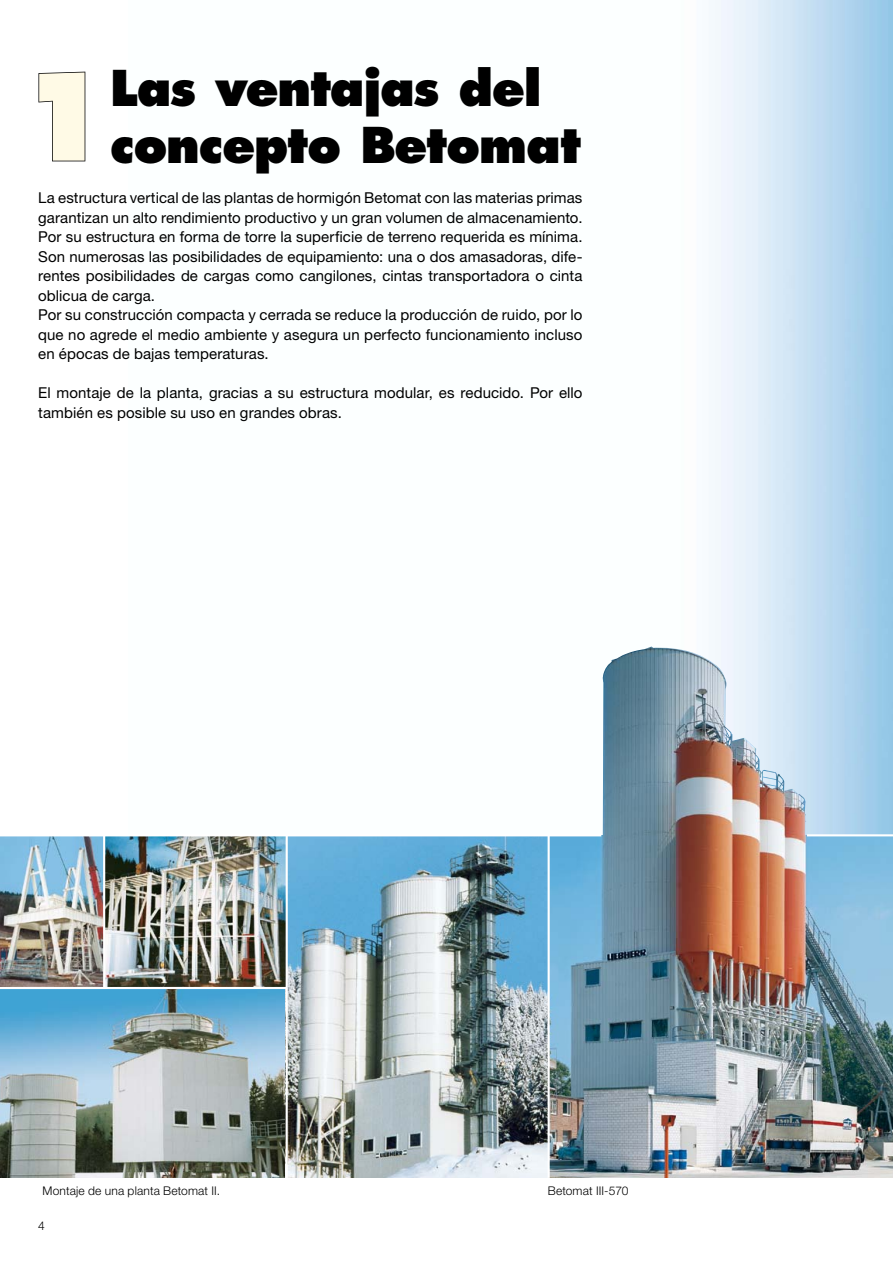
<style>
.page{position:relative;width:893px;height:1263px;background:#fff}
.page>*{position:absolute;margin:0;border:0;box-sizing:border-box;transform-origin:0 0}
.t1{font:800 117px "Futura LT";color:#fffae6}
.t2{font:800 48px/57px "Futura LT";letter-spacing:-.03em;color:#000}
.t3{font:15px/19.5px "Helvetica Neue LT";letter-spacing:.005em;color:#000}
.t4{font:300 12px "Helvetica Neue LT";letter-spacing:.015em;color:#000}
</style>
<div class="page">
<img style="left:0;top:835px;width:893px;height:343px">
<img style="left:601px;top:646px;width:205px;height:190px">
<hr style="left:0;top:834px;width:601px;height:2px;background:#fff">
<hr style="left:807px;top:834px;width:86px;height:2px;background:#fff">
<hr style="left:286px;top:834px;width:2px;height:344px;background:#fff">
<hr style="left:548px;top:834px;width:2px;height:344px;background:#fff">
<hr style="left:0;top:987px;width:287px;height:2px;background:#fff">
<hr style="left:103px;top:834px;width:2px;height:154px;background:#fff">
<svg style="left:38px;top:71px;width:48px;height:91px"></svg>
<h2 class="t2" style="left:110px;top:60px;width:472px">Las ventajas del concepto Betomat</h2>
<p class="t3" style="left:38px;top:188px;width:546px">La estructura vertical de las plantas de hormigón Betomat con las materias primas garantizan un alto rendimiento productivo y un gran volumen de almacenamiento.<br>Por su estructura en forma de torre la superficie de terreno requerida es mínima.<br>Son numerosas las posibilidades de equipamiento: una o dos amasadoras, dife&shy;rentes posibilidades de cargas como cangilones, cintas transportadora o cinta oblicua de carga.<br>Por su construcción compacta y cerrada se reduce la producción de ruido, por lo que no agrede el medio ambiente y asegura un perfecto funcionamiento incluso en épocas de bajas temperaturas.</p>
<p class="t3" style="left:38px;top:383px;width:546px">El montaje de la planta, gracias a su estructura modular, es reducido. Por ello también es posible su uso en grandes obras.</p>
<h1 class="t1" style="left:17px;top:43px;width:99px">1</h1>
<p class="t4" style="left:43px;top:1183px;width:179px">Montaje de una planta Betomat II.</p>
<p class="t4" style="left:548px;top:1183px;width:82px">Betomat III-570</p>
<p class="t4" style="left:38px;top:1218px;width:8px">4</p>
</div>
